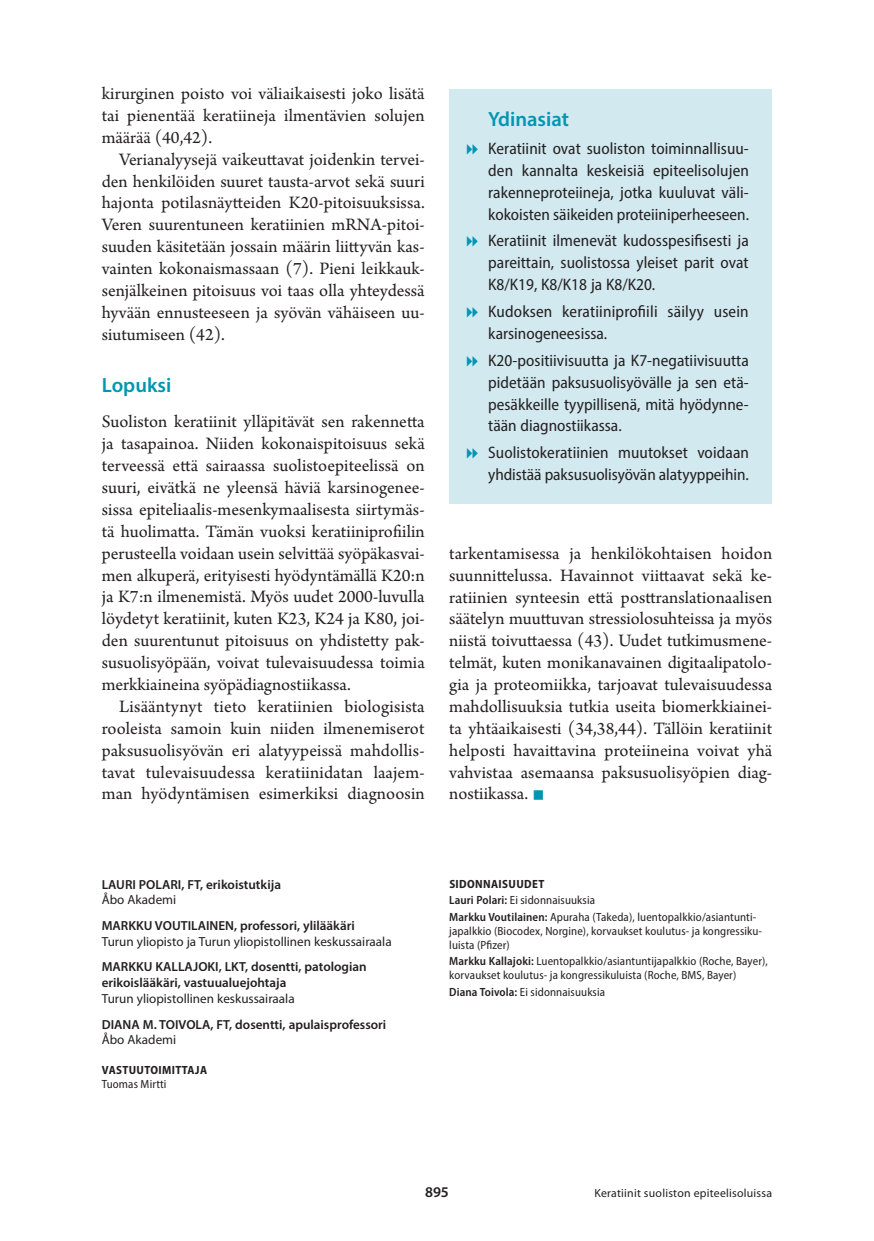
<style>
.page{position:relative;width:874px;height:1241px;background:#fff}
.page>*{position:absolute;margin:0;border:0;box-sizing:border-box;transform-origin:0 0}
.t1{font:42px "Arno Pro";color:#0096b1}
.t2{font:600 20.65px "Myriad Pro";color:#0096b1}
.t3{font:18.38px/21.9px "Arno Pro";color:#231f20;text-align:justify}
.t4{font:semi-condensed 16.62px/21.9px "Myriad Pro";color:#231f20;text-align:justify}
.t5{font:600 14.88px "Myriad Pro";color:#231f20}
.t6{font:600 13.12px/15.8px "Myriad Pro";color:#231f20}
.t7{font:13.12px "Myriad Pro";color:#231f20}
.t8{font:semi-condensed 11.9px/16.4px "Myriad Pro";letter-spacing:.01em;color:#231f20}
.t9{font:11.9px "Myriad Pro";letter-spacing:.02em;color:#231f20}
.t10{font:700 semi-condensed 11.9px "Myriad Pro";letter-spacing:.03em;color:#231f20}
.s1{font-weight:700}
.s2{font-weight:600}
</style>
<div class="page">
<div style="left:449px;top:89px;width:322px;height:414px;background:#d3e9f0"></div>
<p class="t3" style="left:102px;top:84px;width:324px">kirurginen poisto voi väliaikaisesti joko lisätä tai pienentää keratiineja ilmentävien solujen määrää (40,42).</p>
<p class="t3" style="left:102px;top:149px;width:324px;text-indent:17px">Verianalyysejä vaikeuttavat joidenkin tervei&shy;den henkilöiden suuret tausta-arvot sekä suuri hajonta potilasnäytteiden K20-pitoisuuksissa.<br>Veren suurentuneen keratiinien mRNA-pitoi&shy;suuden käsitetään jossain määrin liittyvän kas&shy;vainten kokonaismassaan (7). Pieni leikkauk&shy;senjälkeinen pitoisuus voi taas olla yhteydessä hyvään ennusteeseen ja syövän vähäiseen uu&shy;siutumiseen (42).</p>
<p class="t2" style="left:102px;top:372px;width:71px">Lopuksi</p>
<p class="t3" style="left:102px;top:412px;width:324px">Suoliston keratiinit ylläpitävät sen rakennetta ja tasapainoa. Niiden kokonaispitoisuus sekä terveessä että sairaassa suolistoepiteelissä on suuri, eivätkä ne yleensä häviä karsinogenee&shy;sissa epiteliaalis-mesenkymaalisesta siirtymäs&shy;tä huolimatta. Tämän vuoksi keratiiniprofiilin perusteella voidaan usein selvittää syöpäkasvai&shy;men alkuperä, erityisesti hyödyntämällä K20:n ja K7:n ilmenemistä. Myös uudet 2000-luvulla löydetyt keratiinit, kuten K23, K24 ja K80, joi&shy;den suurentunut pitoisuus on yhdistetty pak&shy;susuolisyöpään, voivat tulevaisuudessa toimia merkkiaineina syöpädiagnostiikassa.</p>
<p class="t3" style="left:102px;top:696px;width:324px;text-indent:17px">Lisääntynyt tieto keratiinien biologisista rooleista samoin kuin niiden ilmenemiserot paksusuolisyövän eri alatyypeissä mahdollis&shy;tavat tulevaisuudessa keratiinidatan laajem&shy;man hyödyntämisen esimerkiksi diagnoosin</p>
<p class="t2" style="left:488px;top:106px;width:82px">Ydinasiat</p>
<p class="t4" style="left:488px;top:137px;width:262px">Keratiinit ovat suoliston toiminnallisuu&shy;den kannalta keskeisiä epiteelisolujen rakenneproteiineja, jotka kuuluvat väli&shy;kokoisten säikeiden proteiiniperheeseen.</p>
<p class="t4" style="left:488px;top:229px;width:262px">Keratiinit ilmenevät kudosspesifisesti ja pareittain, suolistossa yleiset parit ovat K8/K19, K8/K18 ja K8/K20.</p>
<p class="t4" style="left:488px;top:300px;width:262px">Kudoksen keratiiniprofiili säilyy usein karsinogeneesissa.</p>
<p class="t4" style="left:488px;top:349px;width:262px">K20-positiivisuutta ja K7-negatiivisuutta pidetään paksusuolisyövälle ja sen etä&shy;pesäkkeille tyypillisenä, mitä hyödynne&shy;tään diagnostiikassa.</p>
<p class="t4" style="left:488px;top:441px;width:262px">Suolistokeratiinien muutokset voidaan yhdistää paksusuolisyövän alatyyppeihin.</p>
<p class="t3" style="left:449px;top:543px;width:324px">tarkentamisessa ja henkilökohtaisen hoidon suunnittelussa. Havainnot viittaavat sekä ke&shy;ratiinien synteesin että posttranslationaalisen säätelyn muuttuvan stressiolosuhteissa ja myös niistä toivuttaessa (43). Uudet tutkimusmene&shy;telmät, kuten monikanavainen digitaalipatolo&shy;gia ja proteomiikka, tarjoavat tulevaisuudessa mahdollisuuksia tutkia useita biomerkkiainei&shy;ta yhtäaikaisesti (34,38,44). Tällöin keratiinit helposti havaittavina proteiineina voivat yhä vahvistaa asemaansa paksusuolisyöpien diag&shy;nostiikassa.</p>
<h1 class="t1" style="left:531px;top:768px;width:15px">■</h1>
<p class="t6" style="left:102px;top:875px;width:181px">LAURI POLARI, FT, erikoistutkija</p>
<p class="t7" style="left:102px;top:891px;width:76px">Åbo Akademi</p>
<p class="t6" style="left:102px;top:917px;width:254px">MARKKU VOUTILAINEN, professori, ylilääkäri</p>
<p class="t7" style="left:102px;top:933px;width:291px">Turun yliopisto ja Turun yliopistollinen keskussairaala</p>
<p class="t6" style="left:102px;top:958px;width:266px">MARKKU KALLAJOKI, LKT, dosentti, patologian erikoislääkäri, vastuualuejohtaja</p>
<p class="t7" style="left:102px;top:990px;width:194px">Turun yliopistollinen keskussairaala</p>
<p class="t6" style="left:102px;top:1015px;width:286px">DIANA M. TOIVOLA, FT, dosentti, apulaisprofessori</p>
<p class="t7" style="left:102px;top:1031px;width:76px">Åbo Akademi</p>
<p class="t10" style="left:102px;top:1062px;width:107px">VASTUUTOIMITTAJA</p>
<p class="t8" style="left:102px;top:1075px;width:66px">Tuomas Mirtti</p>
<p class="t8" style="left:449px;top:875px;width:308px"><span class="s1">SIDONNAISUUDET<br></span><span class="s2">Lauri Polari:</span> Ei sidonnaisuuksia<br><span class="s2">Markku Voutilainen:</span> Apuraha (Takeda), luentopalkkio/asiantunti-</p>
<p class="t8" style="left:449px;top:923px;width:314px;line-height:14px">japalkkio (Biocodex, Norgine), korvaukset koulutus- ja kongressiku&shy;luista (Pfizer)</p>
<p class="t8" style="left:449px;top:953px;width:320px;line-height:14px"><span class="s2">Markku Kallajoki:</span> Luentopalkkio/asiantuntijapalkkio (Roche, Bayer), korvaukset koulutus- ja kongressikuluista (Roche, BMS, Bayer)</p>
<p class="t8" style="left:449px;top:983px;width:157px"><span class="s2">Diana Toivola:</span> Ei sidonnaisuuksia</p>
<p class="t5" style="left:425px;top:1182px;width:25px">895</p>
<p class="t9" style="left:594px;top:1185px;width:179px">Keratiinit suoliston epiteelisoluissa</p>
</div>
